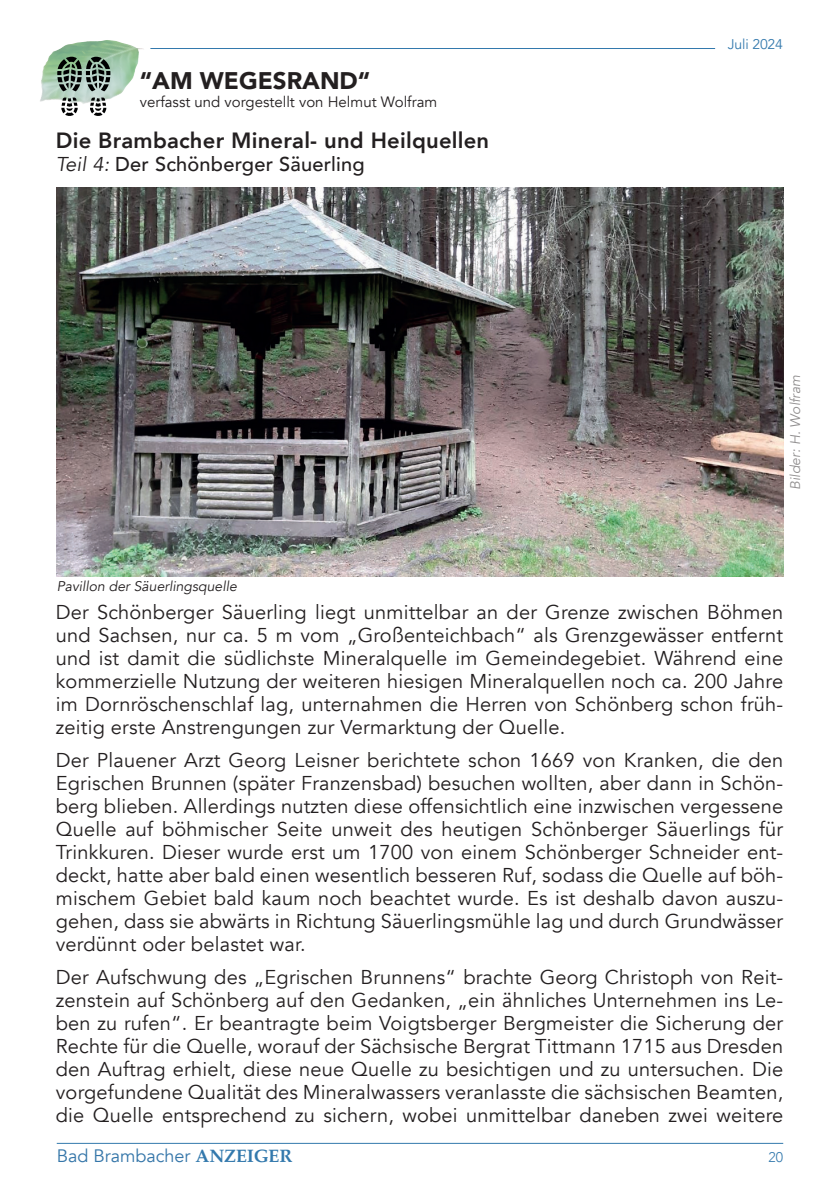
<style>
.page{position:relative;width:840px;height:1191px;background:#fff}
.page>*{position:absolute;margin:0;border:0;box-sizing:border-box;transform-origin:0 0}
.t1{font:900 24px "Avenir";color:#231f20}
.t2{font:800 22px "Avenir";letter-spacing:.01em;color:#231f20}
.t3{font:20px/23px "Avenir";letter-spacing:.01em;color:#231f20;text-align:justify}
.t4{font:500 20px "Avenir";letter-spacing:.01em;color:#231f20}
.t5{font:18px "Avenir";color:#3576a9}
.t6{font:15px "Avenir";color:#231f20}
.t7{font:italic 14px "Avenir";color:#231f20}
.t8{font:14px "Avenir";letter-spacing:-.01em;color:#3379ad}
.t9{font:300 14px "Avenir";color:#3379ad}
.s1{font-weight:400;font-style:italic}
.s2{font-family:"Palatino";font-weight:700;color:#3379ad}
</style>
<div class="page">
<hr style="left:150px;top:48px;width:564px;height:1px;background:#3379ad">
<img style="left:40px;top:40px;width:103px;height:64px">
<svg style="left:90px;top:98px;width:16px;height:18px"></svg>
<svg style="left:57px;top:57px;width:53px;height:34px"></svg>
<svg style="left:61px;top:98px;width:17px;height:18px"></svg>
<hr style="left:57px;top:1143px;width:725px;height:1px;background:#3379ad">
<img style="left:57px;top:187px;width:725px;height:389px">
<p class="t1" style="left:140px;top:60px;width:232px">“AM WEGESRAND“</p>
<p class="t6" style="left:140px;top:93px;width:299px">verfasst und vorgestellt von Helmut Wolfram</p>
<p class="t2" style="left:56px;top:124px;width:435px">Die Brambacher Mineral- und Heilquellen</p>
<p class="t4" style="left:56px;top:147px;width:310px"><span class="s1">Teil 4:</span> Der Schönberger Säuerling</p>
<p class="t7" style="left:57px;top:578px;width:181px">Pavillon der Säuerlingsquelle</p>
<p class="t8" style="left:727px;top:36px;width:57px">Juli 2024</p>
<p class="t7" style="left:786px;top:490px;width:116px;rotate:-90deg">Bilder: H. Wolfram</p>
<p class="t3" style="left:56px;top:600px;width:728px">Der Schönberger Säuerling liegt unmittelbar an der Grenze zwischen Böhmen und Sachsen, nur ca. 5 m vom „Großenteichbach“ als Grenzgewässer entfernt und ist damit die südlichste Mineralquelle im Gemeindegebiet. Während eine kommerzielle Nutzung der weiteren hiesigen Mineralquellen noch ca. 200 Jahre im Dornröschenschlaf lag, unternahmen die Herren von Schönberg schon früh&shy;zeitig erste Anstrengungen zur Vermarktung der Quelle.</p>
<p class="t3" style="left:56px;top:748px;width:728px">Der Plauener Arzt Georg Leisner berichtete schon 1669 von Kranken, die den Egrischen Brunnen (später Franzensbad) besuchen wollten, aber dann in Schön&shy;berg blieben. Allerdings nutzten diese offensichtlich eine inzwischen vergessene Quelle auf böhmischer Seite unweit des heutigen Schönberger Säuerlings für Trinkkuren. Dieser wurde erst um 1700 von einem Schönberger Schneider ent&shy;deckt, hatte aber bald einen wesentlich besseren Ruf, sodass die Quelle auf böh&shy;mischem Gebiet bald kaum noch beachtet wurde. Es ist deshalb davon auszu&shy;gehen, dass sie abwärts in Richtung Säuerlingsmühle lag und durch Grundwässer verdünnt oder belastet war.</p>
<p class="t3" style="left:56px;top:965px;width:728px">Der Aufschwung des „Egrischen Brunnens“ brachte Georg Christoph von Reit&shy;zenstein auf Schönberg auf den Gedanken, „ein ähnliches Unternehmen ins Le&shy;ben zu rufen“. Er beantragte beim Voigtsberger Bergmeister die Sicherung der Rechte für die Quelle, worauf der Sächsische Bergrat Tittmann 1715 aus Dresden den Auftrag erhielt, diese neue Quelle zu besichtigen und zu untersuchen. Die vorgefundene Qualität des Mineralwassers veranlasste die sächsischen Beamten, die Quelle entsprechend zu sichern, wobei unmittelbar daneben zwei weitere</p>
<p class="t5" style="left:57px;top:1145px;width:237px">Bad Brambacher <span class="s2">ANZEIGER</span></p>
<p class="t9" style="left:768px;top:1149px;width:16px">20</p>
</div>
